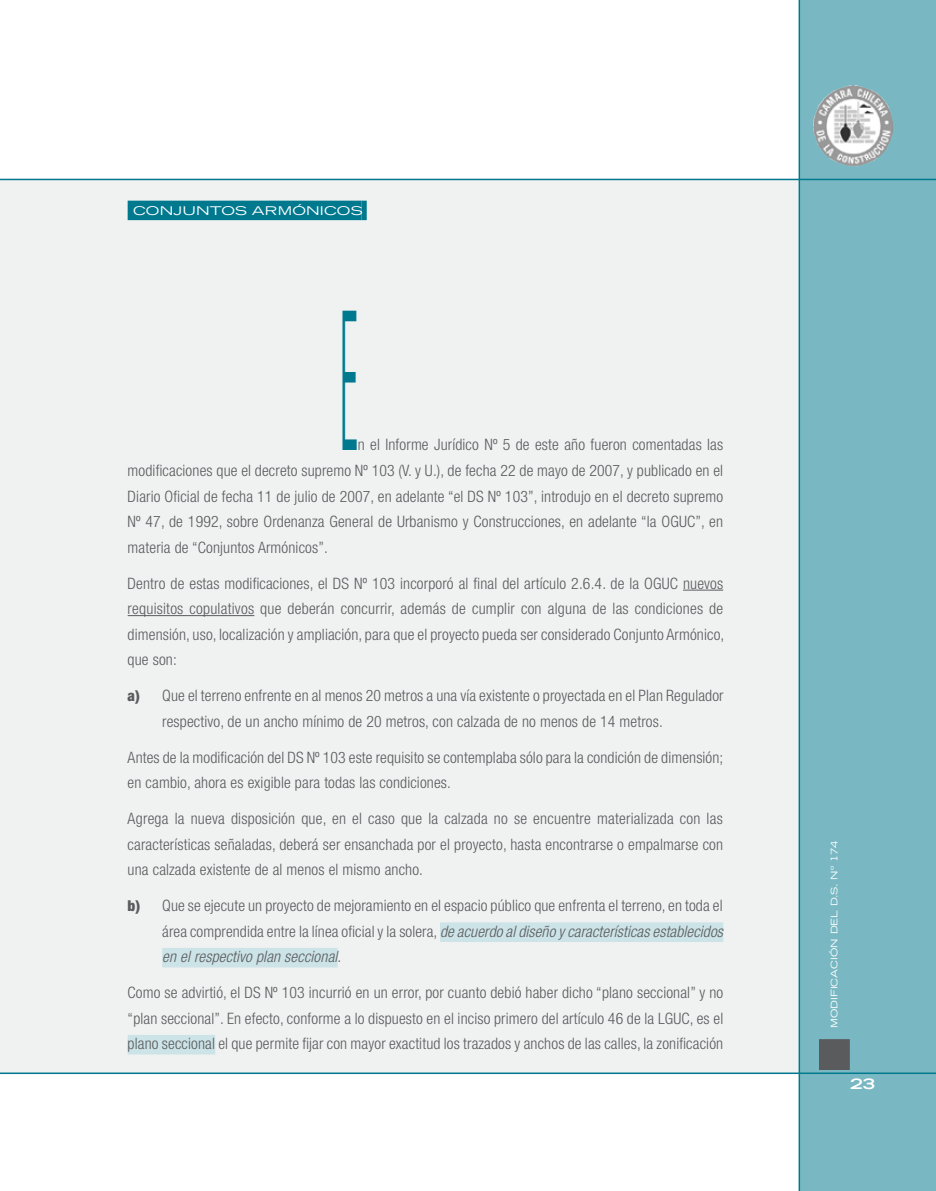
<style>
.page{position:relative;width:936px;height:1191px;background:#fff}
.page>*{position:absolute;margin:0;border:0;box-sizing:border-box;transform-origin:0 0}
.t1{font:300 condensed 195px "Helvetica Neue";color:#00798f;scale:.2 1}
.t2{font:300 condensed 15.75px/25.5px "Helvetica Neue";letter-spacing:.01em;color:#5a5b5d;text-align:justify}
.t3{font:700 expanded 14.25px "Trade Gothic LH";color:#fff;scale:1.2 1}
.t4{font:expanded 12px "Trade Gothic LH";letter-spacing:.01em;color:#fff;scale:1.2 1}
.t5{font:expanded 9px "Trade Gothic LH";letter-spacing:.01em;color:#fff;scale:1.1 1}
.s1{color:#00798f}
.s2{font-weight:900;font-size:15px}
.s3{font-style:italic}
</style>
<div class="page">
<div style="left:1px;top:180px;width:928px;height:892px;background:#f0f1f1"></div>
<div style="left:800px;top:0;width:135px;height:1191px;background:#79b8c3"></div>
<div style="left:819px;top:1040px;width:30px;height:29px;background:#5a5b5d"></div>
<div style="left:818px;top:1039px;width:31px;height:31px;border:2px solid #5a5b5d"></div>
<hr style="left:798px;top:0;width:2px;height:1191px;background:#00798f">
<img style="left:813px;top:86px;width:80px;height:80px">
<hr style="left:0;top:179px;width:935px;height:1px;background:#00798f">
<hr style="left:0;top:1072px;width:935px;height:2px;background:#00798f">
<div style="left:128px;top:201px;width:5px;height:19px;background:#00798f"></div>
<div style="left:133px;top:201px;width:228px;height:19px;background:#00798f"></div>
<div style="left:361px;top:201px;width:6px;height:19px;background:#00798f"></div>
<hr style="left:683px;top:590px;width:40px;height:1px;background:#5a5b5d">
<hr style="left:128px;top:615px;width:126px;height:1px;background:#5a5b5d">
<div style="left:440px;top:922px;width:283px;height:20px;background:#cce3e7"></div>
<div style="left:162px;top:948px;width:175px;height:19px;background:#cce3e7"></div>
<div style="left:128px;top:1035px;width:87px;height:19px;background:#cce3e7"></div>
<p class="t4" style="left:128px;top:203px;width:201px"><span class="s1">.</span>CONJUNTOS ARMÓNICOS<span class="s1">.</span></p>
<h1 class="t1" style="left:340px;top:270px;width:88px">E</h1>
<p class="t2" style="left:128px;top:432px;width:597px;text-indent:230px">n el Informe Jurídico Nº 5 de este año fueron comentadas las modificaciones que el decreto supremo Nº 103 (V. y U.), de fecha 22 de mayo de 2007, y publicado en el Diario Oficial de fecha 11 de julio de 2007, en adelante “el DS Nº 103”, introdujo en el decreto supremo Nº 47, de 1992, sobre Ordenanza General de Urbanismo y Construcciones, en adelante “la OGUC”, en materia de “Conjuntos Armónicos”.</p>
<p class="t2" style="left:128px;top:570px;width:598px">Dentro de estas modificaciones, el DS Nº 103 incorporó al final del artículo 2.6.4. de la OGUC nuevos requisitos copulativos que deberán concurrir, además de cumplir con alguna de las condiciones de dimensión, uso, localización y ampliación, para que el proyecto pueda ser considerado Conjunto Armónico, que son:</p>
<p class="t2" style="left:162px;top:682px;width:563px;text-indent:-34px"><span class="s2">a)</span> Que el terreno enfrente en al menos 20 metros a una vía existente o proyectada en el Plan Regulador respectivo, de un ancho mínimo de 20 metros, con calzada de no menos de 14 metros.</p>
<p class="t2" style="left:128px;top:744px;width:597px">Antes de la modificación del DS Nº 103 este requisito se contemplaba sólo para la condición de dimensión; en cambio, ahora es exigible para todas las condiciones.</p>
<p class="t2" style="left:128px;top:805px;width:597px">Agrega la nueva disposición que, en el caso que la calzada no se encuentre materializada con las características señaladas, deberá ser ensanchada por el proyecto, hasta encontrarse o empalmarse con una calzada existente de al menos el mismo ancho.</p>
<p class="t2" style="left:162px;top:892px;width:562px;text-indent:-34px"><span class="s2">b)</span> Que se ejecute un proyecto de mejoramiento en el espacio público que enfrenta el terreno, en toda el área comprendida entre la línea oficial y la solera, <span class="s3">de acuerdo al diseño y características establecidos en el respectivo plan seccional</span>.</p>
<p class="t2" style="left:128px;top:979px;width:597px">Como se advirtió, el DS Nº 103 incurrió en un error, por cuanto debió haber dicho “plano seccional” y no “plan seccional”. En efecto, conforme a lo dispuesto en el inciso primero del artículo 46 de la LGUC, es el plano seccional el que permite fijar con mayor exactitud los trazados y anchos de las calles, la zonificación</p>
<p class="t5" style="left:828px;top:1028px;width:172px;rotate:-90deg">MODIFICACIÓN DEL D.S. Nº 174</p>
<p class="t3" style="left:850px;top:1074px;width:11px">23</p>
</div>
